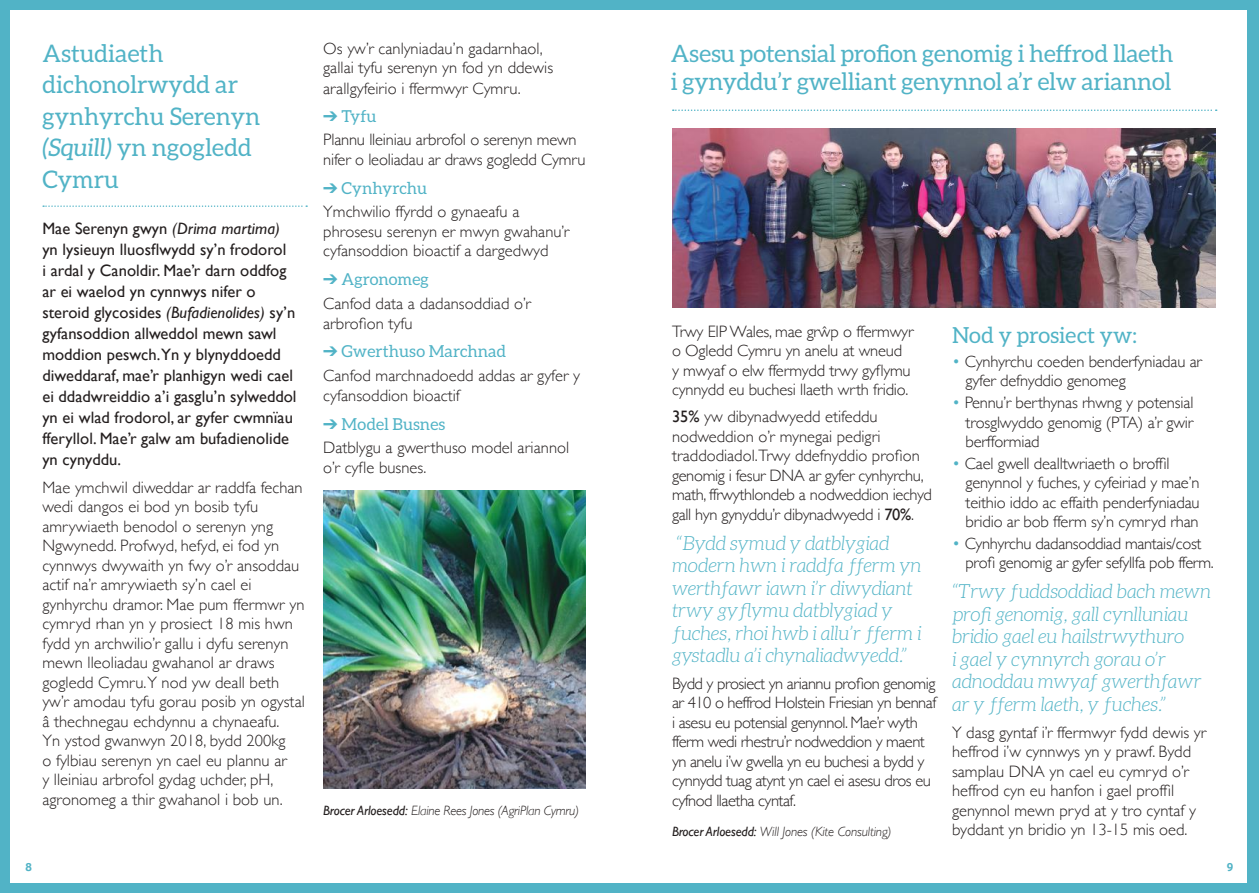
<style>
.page{position:relative;width:1259px;height:893px;background:#fff}
.page>*{position:absolute;margin:0;border:0;box-sizing:border-box;transform-origin:0 0}
.t1{font:24.3px/31.3px "Aleo";color:#51b3c6}
.t2{font:24px/28.5px "Aleo";letter-spacing:-.01em;color:#51b3c6}
.t3{font:22.2px "Aleo";color:#51b3c6}
.t4{font:italic 300 19.5px/22.5px "Aleo";letter-spacing:-.01em;color:#51b3c6}
.t5{font:300 16.5px/19.5px "Gill Sans";color:#241f1f}
.t6{font:16.5px/21px "Gill Sans";letter-spacing:.005em;color:#241f1f}
.t7{font:300 16.5px/19.5px "Gill Sans";letter-spacing:-.02em;color:#241f1f}
.t8{font:300 16.5px/19.5px "Gill Sans";letter-spacing:-.03em;color:#241f1f}
.t9{font:16.5px "Aleo";letter-spacing:.005em;color:#51b3c6}
.t10{font:italic 300 13.5px "Gill Sans";letter-spacing:-.015em;color:#241f1f}
.t11{font:700 12px "Foco";color:#51b3c6}
.s1{font-style:italic}
.s2{font-weight:400}
.s3{color:#51b3c6}
</style>
<div class="page">
<div style="left:0;top:0;width:10px;height:893px;background:#51b3c6"></div>
<div style="left:0;top:0;width:626px;height:10px;background:#51b3c6"></div>
<div style="left:0;top:883px;width:628px;height:10px;background:#51b3c6"></div>
<div style="left:615px;top:0;width:640px;height:10px;background:#51b3c6"></div>
<div style="left:615px;top:883px;width:641px;height:10px;background:#51b3c6"></div>
<svg style="left:673px;top:109px;width:543px;height:2px"></svg>
<div style="left:1248px;top:0;width:11px;height:893px;background:#51b3c6"></div>
<img style="left:672px;top:129px;width:543px;height:179px">
<svg style="left:43px;top:205px;width:264px;height:2px"></svg>
<img style="left:323px;top:491px;width:263px;height:298px">
<h1 class="t1" style="left:42px;top:39px;width:219px">Astudiaeth dichonolrwydd ar gynhyrchu Serenyn <span class="s1">(Squill)</span> yn ngogledd<br>Cymru</h1>
<p class="t6" style="left:42px;top:218px;width:256px">Mae Serenyn gwyn <span class="s1">(Drima martima) </span>yn lysieuyn lluosflwydd sy’n frodorol<br>i ardal y Canoldir. Mae’r darn oddfog ar ei waelod yn cynnwys nifer o steroid glycosides <span class="s1">(Bufadienolides)</span> sy’n gyfansoddion allweddol mewn sawl moddion peswch.Yn y blynyddoedd diweddaraf, mae’r planhigyn wedi cael ei ddadwreiddio a’i gasglu’n sylweddol yn ei wlad frodorol, ar gyfer cwmnïau fferyllol. Mae’r galw am bufadienolide yn cynyddu.</p>
<p class="t5" style="left:42px;top:477px;width:264px">Mae ymchwil diweddar ar raddfa fechan wedi dangos ei bod yn bosib tyfu amrywiaeth benodol o serenyn yng Ngwynedd. Profwyd, hefyd, ei fod yn cynnwys dwywaith yn fwy o’r ansoddau actif na’r amrywiaeth sy’n cael ei gynhyrchu dramor. Mae pum ffermwr yn cymryd rhan yn y prosiect 18 mis hwn fydd yn archwilio’r gallu i dyfu serenyn mewn lleoliadau gwahanol ar draws gogledd Cymru.Y nod yw deall beth yw’r amodau tyfu gorau posib yn ogystal â thechnegau echdynnu a chynaeafu.<br>Yn ystod gwanwyn 2018, bydd 200kg<br>o fylbiau serenyn yn cael eu plannu ar<br>y lleiniau arbrofol gydag uchder, pH, agronomeg a thir gwahanol i bob un.</p>
<p class="t5" style="left:323px;top:38px;width:232px;line-height:20px">Os yw’r canlyniadau’n gadarnhaol, gallai tyfu serenyn yn fod yn ddewis arallgyfeirio i ffermwyr Cymru.</p>
<p class="t9" style="left:323px;top:106px;width:55px">➔ Tyfu</p>
<p class="t5" style="left:323px;top:129px;width:264px">Plannu lleiniau arbrofol o serenyn mewn nifer o leoliadau ar draws gogledd Cymru</p>
<p class="t9" style="left:323px;top:178px;width:105px">➔ Cynhyrchu</p>
<p class="t5" style="left:323px;top:201px;width:247px">Ymchwilio ffyrdd o gynaeafu a phrosesu serenyn er mwyn gwahanu’r cyfansoddion bioactif a dargedwyd</p>
<p class="t9" style="left:323px;top:270px;width:107px">➔ Agronomeg</p>
<p class="t5" style="left:323px;top:293px;width:209px">Canfod data a dadansoddiad o’r arbrofion tyfu</p>
<p class="t9" style="left:323px;top:342px;width:184px">➔ Gwerthuso Marchnad</p>
<p class="t5" style="left:323px;top:365px;width:258px">Canfod marchnadoedd addas ar gyfer y cyfansoddion bioactif</p>
<p class="t9" style="left:323px;top:414px;width:124px">➔ Model Busnes</p>
<p class="t5" style="left:323px;top:437px;width:247px">Datblygu a gwerthuso model ariannol o’r cyfle busnes.</p>
<p class="t10" style="left:323px;top:802px;width:257px"><span class="s2">Brocer Arloesedd:</span> Elaine Rees Jones (AgriPlan Cymru)</p>
<h2 class="t2" style="left:671px;top:40px;width:504px">Asesu potensial profion genomig i heffrod llaeth i gynyddu’r gwelliant genynnol a’r elw ariannol</h2>
<p class="t5" style="left:672px;top:321px;width:243px">Trwy EIP Wales, mae grŵp o ffermwyr o Ogledd Cymru yn anelu at wneud<br>y mwyaf o elw ffermydd trwy gyflymu cynnydd eu buchesi llaeth wrth fridio.</p>
<p class="t7" style="left:672px;top:406px;width:261px"><span class="s2">35%</span> yw dibynadwyedd etifeddu nodweddion o’r mynegai pedigri traddodiadol.Trwy ddefnyddio profion genomig i fesur DNA ar gyfer cynhyrchu, math, ffrwythlondeb a nodweddion iechyd gall hyn gynyddu’r dibynadwyedd i <span class="s2">70%</span>.</p>
<p class="t4" style="left:672px;top:532px;width:251px">“Bydd symud y datblygiad modern hwn i raddfa fferm yn werthfawr iawn i’r diwydiant trwy gyflymu datblygiad y fuches, rhoi hwb i allu’r fferm i gystadlu a’i chynaliadwyedd.”</p>
<p class="t8" style="left:672px;top:673px;width:266px">Bydd y prosiect yn ariannu profion genomig ar 410 o heffrod Holstein Friesian yn bennaf i asesu eu potensial genynnol. Mae’r wyth fferm wedi rhestru’r nodweddion y maent yn anelu i’w gwella yn eu buchesi a bydd y cynnydd tuag atynt yn cael ei asesu dros eu cyfnod llaetha cyntaf.</p>
<p class="t10" style="left:672px;top:824px;width:221px"><span class="s2">Brocer Arloesedd:</span> Will Jones (Kite Consulting)</p>
<h3 class="t3" style="left:952px;top:322px;width:186px">Nod y prosiect yw:</h3>
<p class="t5" style="left:965px;top:351px;width:238px;text-indent:-14px"><span class="s3">•</span> Cynhyrchu coeden benderfyniadau ar gyfer defnyddio genomeg</p>
<p class="t5" style="left:965px;top:392px;width:229px;text-align:justify;text-indent:-14px"><span class="s3">•</span> Pennu’r berthynas rhwng y potensial trosglwyddo genomig (PTA) a’r gwir berfformiad</p>
<p class="t5" style="left:965px;top:453px;width:236px;text-indent:-14px"><span class="s3">•</span> Cael gwell dealltwriaeth o broffil genynnol y fuches, y cyfeiriad y mae’n teithio iddo ac effaith penderfyniadau bridio ar bob fferm sy’n cymryd rhan</p>
<p class="t7" style="left:965px;top:533px;width:250px;text-indent:-14px"><span class="s3">•</span> Cynhyrchu dadansoddiad mantais/cost profi genomig ar gyfer sefyllfa pob fferm.</p>
<p class="t4" style="left:952px;top:580px;width:260px">“Trwy fuddsoddiad bach mewn profi genomig, gall cynlluniau bridio gael eu hailstrwythuro<br>i gael y cynnyrch gorau o’r adnoddau mwyaf gwerthfawr ar y fferm laeth, y fuches.”</p>
<p class="t5" style="left:952px;top:722px;width:256px">Y dasg gyntaf i’r ffermwyr fydd dewis yr heffrod i’w cynnwys yn y prawf. Bydd samplau DNA yn cael eu cymryd o’r heffrod cyn eu hanfon i gael proffil genynnol mewn pryd at y tro cyntaf y byddant yn bridio yn 13-15 mis oed.</p>
<p class="t11" style="left:26px;top:859px;width:8px">8</p>
<p class="t11" style="left:1226px;top:859px;width:8px">9</p>
</div>
